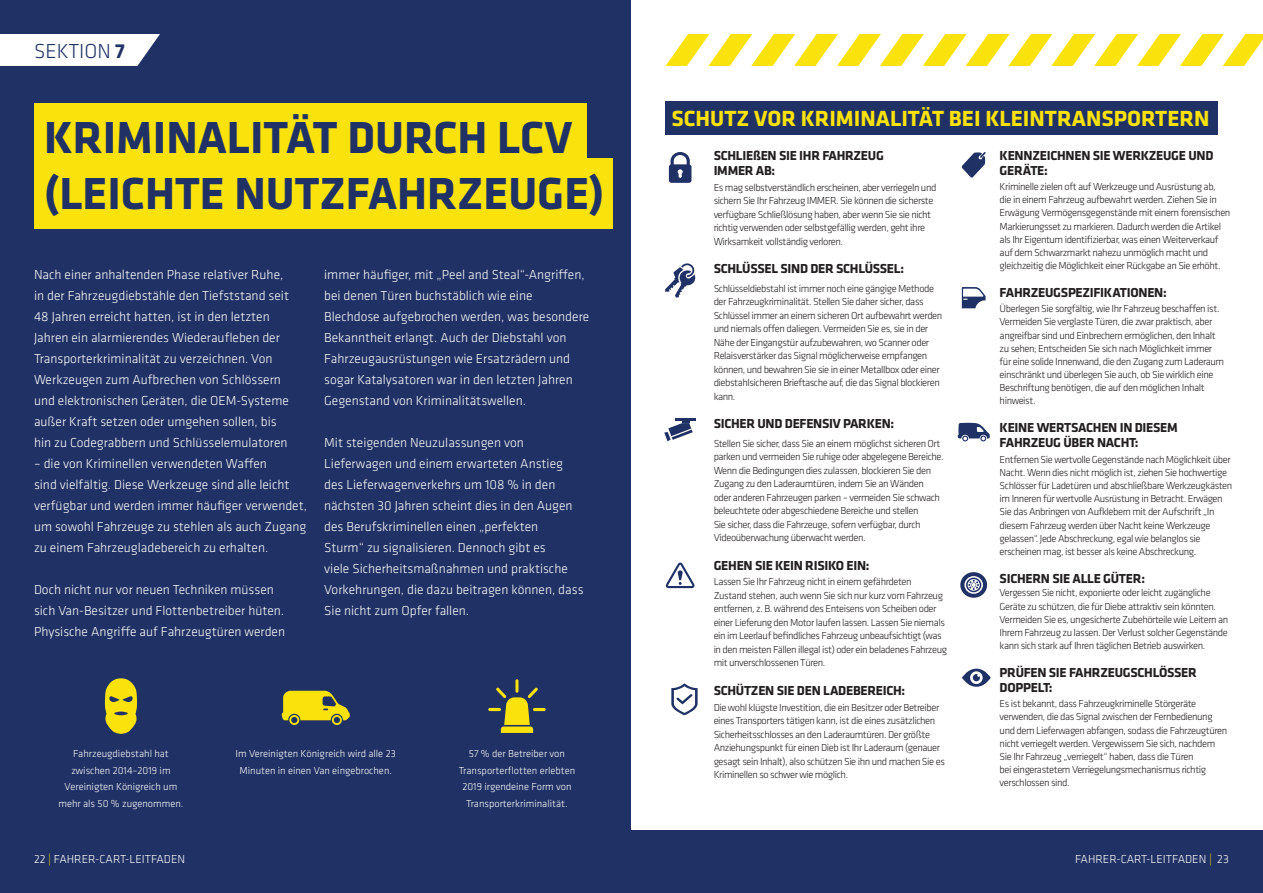
<style>
.page{position:relative;width:1263px;height:893px;background:#203165}
.page>*{position:absolute;margin:0;border:0;box-sizing:border-box;transform-origin:0 0}
.t1{font:700 46.5px/55.8px "Klavika Basic";color:#203165}
.t2{font:700 22.8px "Klavika Basic";color:#fae30d}
.t3{font:300 21px "Klavika Basic";color:#203165}
.t4{font:300 13.5px/21px "Klavika Basic";color:#fff}
.t5{font:700 13.5px/15px "Klavika Basic";letter-spacing:-.02em;color:#231f20}
.t6{font:300 12px "Klavika Basic";color:#fff}
.t7{font:300 10.5px/13.5px "Klavika Basic";letter-spacing:-.04em;color:#231f20}
.t8{font:300 10.5px/16.5px "Klavika Basic";color:#fff;text-align:center}
.s1{font-weight:700}
.s2{color:#fae30d}
</style>
<div class="page">
<div style="left:631px;top:0;width:632px;height:829px;background:#fff"></div>
<svg style="left:665px;top:34px;width:598px;height:32px"></svg>
<div style="left:34px;top:103px;width:553px;height:71px;background:#fae30d"></div>
<div style="left:34px;top:158px;width:578px;height:71px;background:#fae30d"></div>
<div style="left:665px;top:102px;width:553px;height:33px;background:#203165"></div>
<svg style="left:0;top:34px;width:160px;height:32px;background:#eeeff3"></svg>
<svg style="left:665px;top:263px;width:31px;height:35px"></svg>
<svg style="left:669px;top:152px;width:22px;height:31px"></svg>
<svg style="left:665px;top:563px;width:30px;height:25px"></svg>
<svg style="left:962px;top:152px;width:24px;height:26px"></svg>
<svg style="left:962px;top:287px;width:23px;height:21px"></svg>
<svg style="left:105px;top:678px;width:32px;height:56px"></svg>
<svg style="left:664px;top:421px;width:29px;height:20px"></svg>
<hr style="left:675px;top:419px;width:21px;height:2px;background:#203165">
<svg style="left:957px;top:423px;width:33px;height:18px"></svg>
<svg style="left:960px;top:572px;width:27px;height:26px"></svg>
<svg style="left:962px;top:669px;width:29px;height:18px"></svg>
<hr style="left:515px;top:679px;width:3px;height:14px;background:#fae30d;border-radius:2px">
<svg style="left:488px;top:688px;width:58px;height:45px"></svg>
<svg style="left:282px;top:691px;width:68px;height:34px"></svg>
<svg style="left:671px;top:683px;width:26px;height:32px"></svg>
<p class="t3" style="left:34px;top:39px;width:92px">SEKTION <span class="s1">7</span></p>
<p class="t1" style="left:44px;top:108px;width:562px">KRIMINALITÄT DURCH LCV (LEICHTE NUTZFAHRZEUGE)</p>
<p class="t4" style="left:34px;top:264px;width:256px">Nach einer anhaltenden Phase relativer Ruhe, in der Fahrzeugdiebstähle den Tiefststand seit 48 Jahren erreicht hatten, ist in den letzten Jahren ein alarmierendes Wiederaufleben der Transporterkriminalität zu verzeichnen. Von Werkzeugen zum Aufbrechen von Schlössern und elektronischen Geräten, die OEM-Systeme außer Kraft setzen oder umgehen sollen, bis hin zu Codegrabbern und Schlüsselemulatoren</p>
<p class="t4" style="left:34px;top:453px;width:275px">– die von Kriminellen verwendeten Waffen<br>sind vielfältig. Diese Werkzeuge sind alle leicht verfügbar und werden immer häufiger verwendet, um sowohl Fahrzeuge zu stehlen als auch Zugang zu einem Fahrzeugladebereich zu erhalten.</p>
<p class="t4" style="left:34px;top:579px;width:253px">Doch nicht nur vor neuen Techniken müssen sich Van-Besitzer und Flottenbetreiber hüten.<br>Physische Angriffe auf Fahrzeugtüren werden</p>
<p class="t4" style="left:324px;top:264px;width:267px">immer häufiger, mit „Peel and Steal“-Angriffen, bei denen Türen buchstäblich wie eine Blechdose aufgebrochen werden, was besondere Bekanntheit erlangt. Auch der Diebstahl von Fahrzeugausrüstungen wie Ersatzrädern und sogar Katalysatoren war in den letzten Jahren Gegenstand von Kriminalitätswellen.</p>
<p class="t4" style="left:324px;top:432px;width:261px">Mit steigenden Neuzulassungen von Lieferwagen und einem erwarteten Anstieg des Lieferwagenverkehrs um 108 % in den nächsten 30 Jahren scheint dies in den Augen des Berufskriminellen einen „perfekten<br>Sturm“ zu signalisieren. Dennoch gibt es<br>viele Sicherheitsmaßnahmen und praktische Vorkehrungen, die dazu beitragen können, dass Sie nicht zum Opfer fallen.</p>
<p class="t8" style="left:58px;top:745px;width:126px">Fahrzeugdiebstahl hat zwischen 2014–2019 im<br>Vereinigten Königreich um mehr als 50 % zugenommen.</p>
<p class="t8" style="left:459px;top:745px;width:118px">57 % der Betreiber von<br>Transporterflotten erlebten<br>2019 irgendeine Form von<br>Transporterkriminalität.</p>
<p class="t8" style="left:236px;top:745px;width:162px">Im Vereinigten Königreich wird alle 23<br>Minuten in einen Van eingebrochen.</p>
<p class="t2" style="left:671px;top:102px;width:540px">SCHUTZ VOR KRIMINALITÄT BEI KLEINTRANSPORTERN</p>
<p class="t5" style="left:714px;top:147px;width:172px">SCHLIEßEN SIE IHR FAHRZEUG<br>IMMER AB:</p>
<p class="t7" style="left:714px;top:180px;width:224px">Es mag selbstverständlich erscheinen, aber verriegeln und sichern Sie Ihr Fahrzeug IMMER. Sie können die sicherste verfügbare Schließlösung haben, aber wenn Sie sie nicht richtig verwenden oder selbstgefällig werden, geht ihre Wirksamkeit vollständig verloren.</p>
<p class="t5" style="left:714px;top:260px;width:192px">SCHLÜSSEL SIND DER SCHLÜSSEL:</p>
<p class="t7" style="left:714px;top:281px;width:230px">Schlüsseldiebstahl ist immer noch eine gängige Methode der Fahrzeugkriminalität. Stellen Sie daher sicher, dass Schlüssel immer an einem sicheren Ort aufbewahrt werden und niemals offen daliegen. Vermeiden Sie es, sie in der Nähe der Eingangstür aufzubewahren, wo Scanner oder Relaisverstärker das Signal möglicherweise empfangen können, und bewahren Sie sie in einer Metallbox oder einer diebstahlsicheren Brieftasche auf, die das Signal blockieren kann.</p>
<p class="t5" style="left:714px;top:416px;width:182px">SICHER UND DEFENSIV PARKEN:</p>
<p class="t7" style="left:714px;top:436px;width:232px">Stellen Sie sicher, dass Sie an einem möglichst sicheren Ort parken und vermeiden Sie ruhige oder abgelegene Bereiche.<br>Wenn die Bedingungen dies zulassen, blockieren Sie den Zugang zu den Laderaumtüren, indem Sie an Wänden oder anderen Fahrzeugen parken – vermeiden Sie schwach beleuchtete oder abgeschiedene Bereiche und stellen<br>Sie sicher, dass die Fahrzeuge, sofern verfügbar, durch Videoüberwachung überwacht werden.</p>
<p class="t5" style="left:714px;top:557px;width:157px">GEHEN SIE KEIN RISIKO EIN:</p>
<p class="t7" style="left:714px;top:575px;width:235px">Lassen Sie Ihr Fahrzeug nicht in einem gefährdeten Zustand stehen, auch wenn Sie sich nur kurz vom Fahrzeug entfernen, z. B. während des Enteisens von Scheiben oder einer Lieferung den Motor laufen lassen. Lassen Sie niemals ein im Leerlauf befindliches Fahrzeug unbeaufsichtigt (was in den meisten Fällen illegal ist) oder ein beladenes Fahrzeug mit unverschlossenen Türen.</p>
<p class="t5" style="left:714px;top:682px;width:193px">SCHÜTZEN SIE DEN LADEBEREICH:</p>
<p class="t7" style="left:714px;top:700px;width:233px">Die wohl klügste Investition, die ein Besitzer oder Betreiber eines Transporters tätigen kann, ist die eines zusätzlichen Sicherheitsschlosses an den Laderaumtüren. Der größte Anziehungspunkt für einen Dieb ist Ihr Laderaum (genauer gesagt sein Inhalt), also schützen Sie ihn und machen Sie es Kriminellen so schwer wie möglich.</p>
<p class="t5" style="left:1000px;top:147px;width:215px">KENNZEICHNEN SIE WERKZEUGE UND<br>GERÄTE:</p>
<p class="t7" style="left:1000px;top:180px;width:232px">Kriminelle zielen oft auf Werkzeuge und Ausrüstung ab,<br>die in einem Fahrzeug aufbewahrt werden. Ziehen Sie in Erwägung Vermögensgegenstände mit einem forensischen Markierungsset zu markieren. Dadurch werden die Artikel als Ihr Eigentum identifizierbar, was einen Weiterverkauf auf dem Schwarzmarkt nahezu unmöglich macht und gleichzeitig die Möglichkeit einer Rückgabe an Sie erhöht.</p>
<p class="t5" style="left:1000px;top:284px;width:169px">FAHRZEUGSPEZIFIKATIONEN:</p>
<p class="t7" style="left:1000px;top:302px;width:226px;line-height:13px">Überlegen Sie sorgfältig, wie Ihr Fahrzeug beschaffen ist.<br>Vermeiden Sie verglaste Türen, die zwar praktisch, aber angreifbar sind und Einbrechern ermöglichen, den Inhalt zu sehen; Entscheiden Sie sich nach Möglichkeit immer für eine solide Innenwand, die den Zugang zum Laderaum einschränkt und überlegen Sie auch, ob Sie wirklich eine Beschriftung benötigen, die auf den möglichen Inhalt hinweist.</p>
<p class="t5" style="left:1000px;top:420px;width:180px">KEINE WERTSACHEN IN DIESEM<br>FAHRZEUG ÜBER NACHT:</p>
<p class="t7" style="left:1000px;top:453px;width:234px">Entfernen Sie wertvolle Gegenstände nach Möglichkeit über Nacht. Wenn dies nicht möglich ist, ziehen Sie hochwertige Schlösser für Ladetüren und abschließbare Werkzeugkästen im Inneren für wertvolle Ausrüstung in Betracht. Erwägen Sie das Anbringen von Aufklebern mit der Aufschrift „In diesem Fahrzeug werden über Nacht keine Werkzeuge gelassen“. Jede Abschreckung, egal wie belanglos sie erscheinen mag, ist besser als keine Abschreckung.</p>
<p class="t5" style="left:1000px;top:570px;width:147px">SICHERN SIE ALLE GÜTER:</p>
<p class="t7" style="left:1000px;top:586px;width:230px">Vergessen Sie nicht, exponierte oder leicht zugängliche Geräte zu schützen, die für Diebe attraktiv sein könnten.<br>Vermeiden Sie es, ungesicherte Zubehörteile wie Leitern an Ihrem Fahrzeug zu lassen. Der Verlust solcher Gegenstände kann sich stark auf Ihren täglichen Betrieb auswirken.</p>
<p class="t5" style="left:1000px;top:664px;width:199px">PRÜFEN SIE FAHRZEUGSCHLÖSSER<br>DOPPELT:</p>
<p class="t7" style="left:1000px;top:697px;width:229px">Es ist bekannt, dass Fahrzeugkriminelle Störgeräte verwenden, die das Signal zwischen der Fernbedienung und dem Lieferwagen abfangen, sodass die Fahrzeugtüren nicht verriegelt werden. Vergewissern Sie sich, nachdem Sie Ihr Fahrzeug „verriegelt“ haben, dass die Türen<br>bei eingerastetem Verriegelungsmechanismus richtig verschlossen sind.</p>
<p class="t6" style="left:34px;top:851px;width:153px">22 <span class="s2">|</span> FAHRER-CART-LEITFADEN</p>
<p class="t6" style="left:1075px;top:851px;width:155px">FAHRER-CART-LEITFADEN <span class="s2">|</span> 23</p>
</div>
